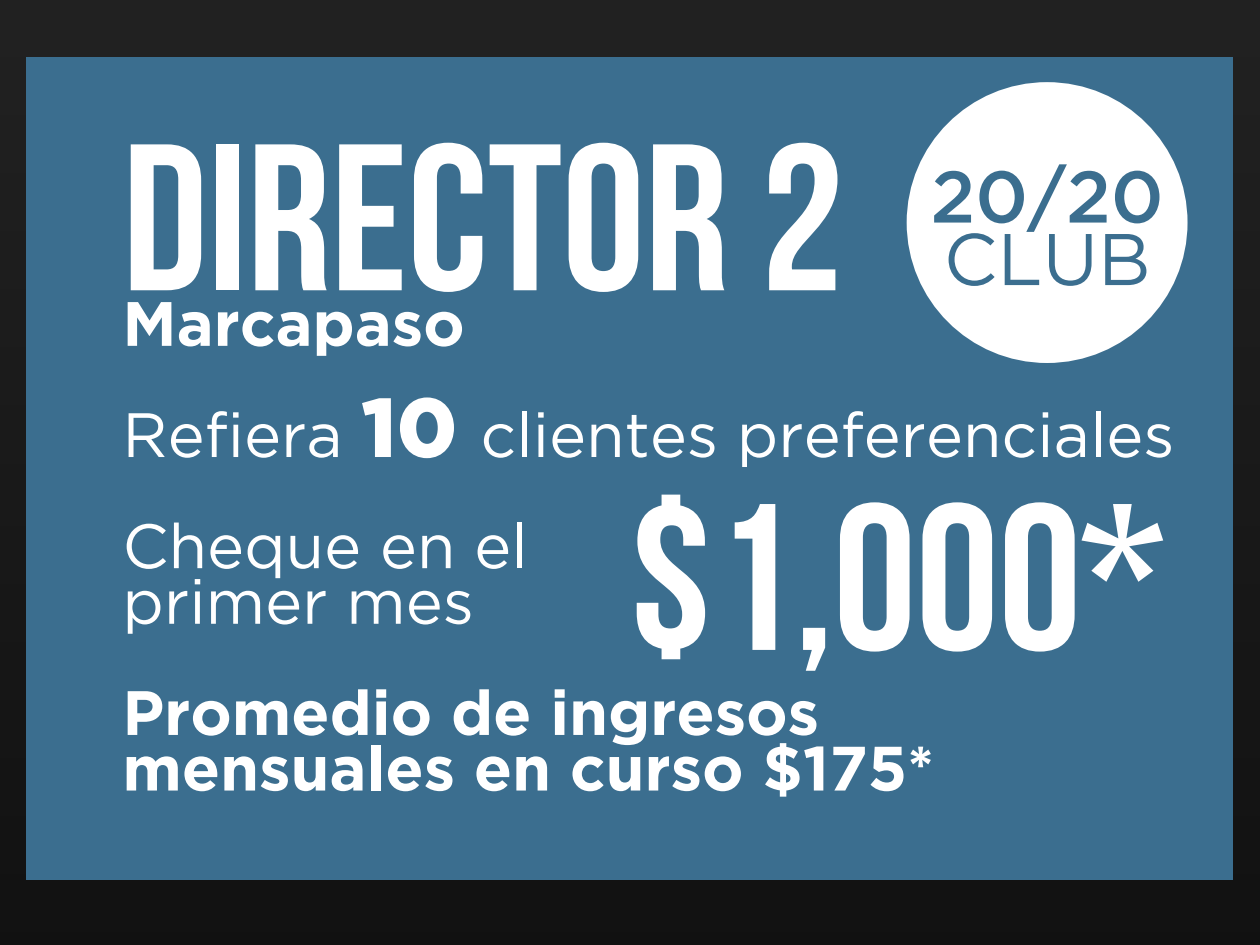
<style>
.page{position:relative;width:1260px;height:945px;background:#181818}
.page>*{position:absolute;margin:0;border:0;box-sizing:border-box;transform-origin:0 0}
.t1{font:700 208.42px "Bebas Neue";color:#fff}
.t2{font:500 72.98px "Gotham";color:#3b6e8f}
.t3{font:72.98px "Gotham";color:#3b6e8f}
.t4{font:62.48px/111.1px "Gotham";color:#fff}
.t5{font:700 62.48px/55.6px "Gotham";color:#fff}
.s1{font-weight:700}
.s2{font-weight:900;font-size:83.3px}
</style>
<div class="page">
<div style="left:26px;top:58px;width:1207px;height:822px;background:#3b6e8f"></div>
<div style="left:907px;top:82px;width:281px;height:281px;background:#fff;border-radius:50%"></div>
<h1 class="t1" style="left:122px;top:104px;width:722px">DIRECTOR 2</h1>
<p class="t4" style="left:122px;top:267px;width:1054px"><span class="s1">Marcapaso<br></span>Refiera <span class="s2">10</span> clientes preferenciales<br>Cheque en el</p>
<p class="t4" style="left:122px;top:545px;width:353px">primer mes</p>
<p class="t2" style="left:931px;top:149px;width:235px">20/20</p>
<p class="t3" style="left:944px;top:213px;width:209px">CLUB</p>
<h1 class="t1" style="left:630px;top:464px;width:535px">$1,000*</h1>
<p class="t5" style="left:122px;top:685px;width:813px">Promedio de ingresos mensuales en curso $175*</p>
</div>
